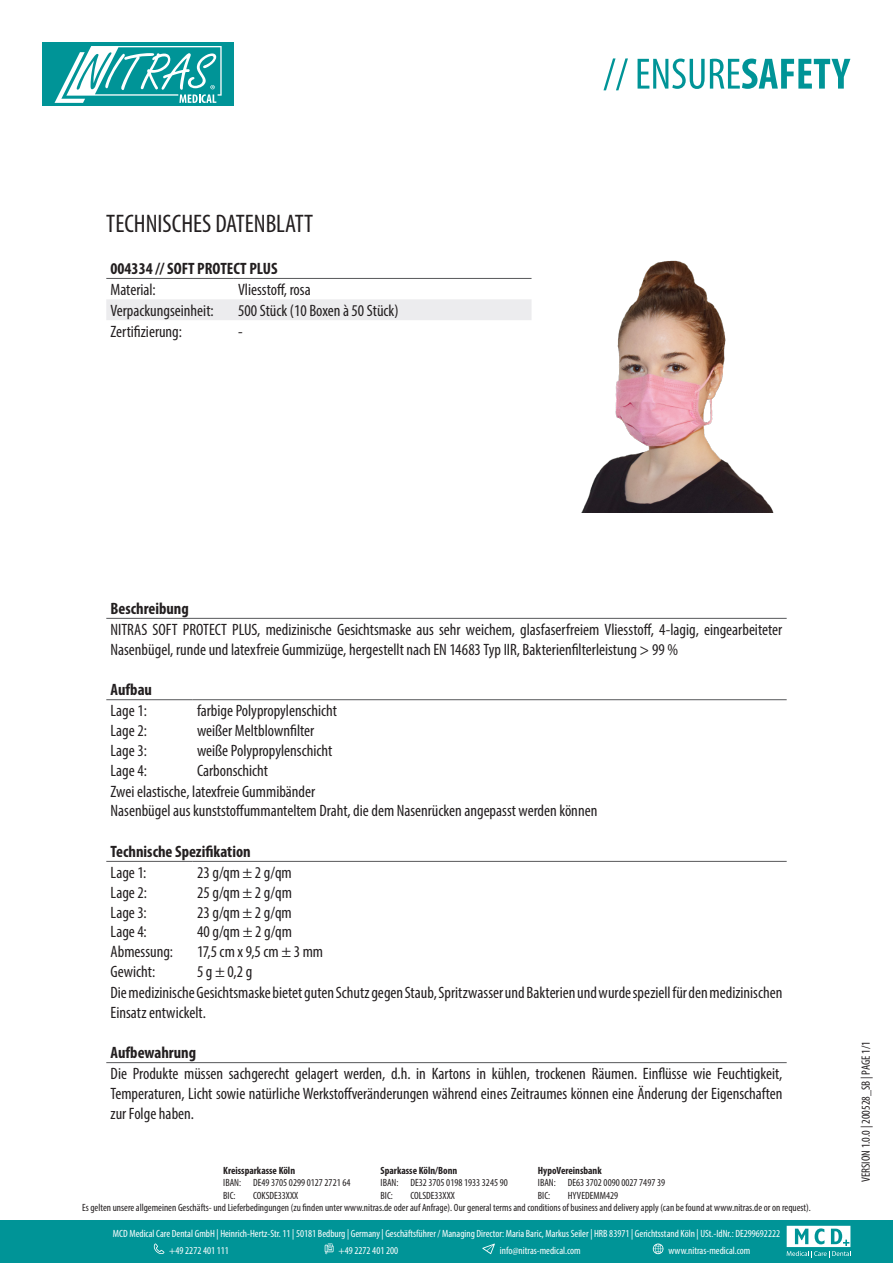
<style>
.page{position:relative;width:893px;height:1263px;background:#fff}
.page>*{position:absolute;margin:0;border:0;box-sizing:border-box;transform-origin:0 0}
.t1{font:condensed 25.5px "Myriad Pro";color:#231f20}
.Artikeltext{font:condensed 16.5px/19.8px "Myriad Pro";color:#231f20}
.t2{font:700 condensed 16.5px "Myriad Pro";color:#231f20}
.t3{font:condensed 12px "Myriad Pro";color:#231f20}
.t4{font:condensed 10.5px/12.6px "Myriad Pro";color:#231f20}
.t5{font:condensed 10.5px/17px "Myriad Pro";color:#fff}
.t6{font:700 condensed 10.5px "Myriad Pro";color:#231f20}
</style>
<div class="page">
<svg style="left:603px;top:58px;width:247px;height:32px"></svg>
<div style="left:43px;top:43px;width:191px;height:63px;background:#009497"></div>
<svg style="left:55px;top:46px;width:167px;height:57px"></svg>
<div style="left:0;top:1220px;width:893px;height:43px;background:#009497"></div>
<svg style="left:787px;top:1226px;width:64px;height:32px"></svg>
<svg style="left:154px;top:1243px;width:10px;height:11px"></svg>
<svg style="left:325px;top:1243px;width:9px;height:11px"></svg>
<svg style="left:482px;top:1243px;width:13px;height:11px"></svg>
<svg style="left:653px;top:1243px;width:10px;height:11px"></svg>
<div style="left:106px;top:299px;width:425px;height:21px;background:#ececee"></div>
<hr style="left:106px;top:278px;width:128px;height:1px;background:#57585a">
<hr style="left:234px;top:278px;width:297px;height:1px;background:#57585a">
<img style="left:581px;top:260px;width:193px;height:253px">
<hr style="left:106px;top:618px;width:681px;height:1px;background:#57585a">
<hr style="left:106px;top:699px;width:87px;height:1px;background:#57585a">
<hr style="left:193px;top:699px;width:594px;height:1px;background:#57585a">
<hr style="left:106px;top:861px;width:87px;height:1px;background:#57585a">
<hr style="left:193px;top:861px;width:594px;height:1px;background:#57585a">
<hr style="left:106px;top:1062px;width:681px;height:1px;background:#57585a">
<p class="t1" style="left:106px;top:208px;width:208px">TECHNISCHES DATENBLATT</p>
<p class="t2" style="left:111px;top:258px;width:169px">004334 // SOFT PROTECT PLUS</p>
<p class="Artikeltext" style="left:111px;top:279px;width:47px">Material:</p>
<p class="Artikeltext" style="left:238px;top:279px;width:74px">Vliesstoff, rosa</p>
<p class="Artikeltext" style="left:111px;top:300px;width:105px">Verpackungseinheit:</p>
<p class="Artikeltext" style="left:238px;top:300px;width:162px">500 Stück (10 Boxen à 50 Stück)</p>
<p class="Artikeltext" style="left:111px;top:321px;width:73px">Zertifizierung:</p>
<p class="Artikeltext" style="left:238px;top:321px;width:6px">-</p>
<p class="t2" style="left:111px;top:598px;width:80px">Beschreibung</p>
<p class="Artikeltext" style="left:111px;top:619px;width:673px">NITRAS SOFT PROTECT PLUS, medizinische Gesichtsmaske aus sehr weichem, glasfaserfreiem Vliesstoff, 4-lagig, eingearbeiteter<br>Nasenbügel, runde und latexfreie Gummizüge, hergestellt nach EN 14683 Typ IIR, Bakterienfilterleistung &gt; 99 %</p>
<p class="t2" style="left:111px;top:680px;width:43px">Aufbau</p>
<p class="Artikeltext" style="left:111px;top:701px;width:38px">Lage 1:</p>
<p class="Artikeltext" style="left:111px;top:721px;width:38px">Lage 2:</p>
<p class="Artikeltext" style="left:111px;top:740px;width:38px">Lage 3:</p>
<p class="Artikeltext" style="left:111px;top:760px;width:38px">Lage 4:</p>
<p class="Artikeltext" style="left:197px;top:701px;width:141px">farbige Polypropylenschicht</p>
<p class="Artikeltext" style="left:197px;top:721px;width:119px">weißer Meltblownfilter</p>
<p class="Artikeltext" style="left:197px;top:740px;width:137px">weiße Polypropylenschicht</p>
<p class="Artikeltext" style="left:197px;top:760px;width:72px">Carbonschicht</p>
<p class="Artikeltext" style="left:111px;top:781px;width:206px">Zwei elastische, latexfreie Gummibänder</p>
<p class="Artikeltext" style="left:111px;top:801px;width:488px">Nasenbügel aus kunststoffummanteltem Draht, die dem Nasenrücken angepasst werden können</p>
<p class="t2" style="left:111px;top:841px;width:142px">Technische Spezifikation</p>
<p class="Artikeltext" style="left:111px;top:862px;width:37px">Lage 1:</p>
<p class="Artikeltext" style="left:111px;top:882px;width:38px">Lage 2:</p>
<p class="Artikeltext" style="left:111px;top:902px;width:38px">Lage 3:</p>
<p class="Artikeltext" style="left:111px;top:922px;width:38px">Lage 4:</p>
<p class="Artikeltext" style="left:111px;top:942px;width:64px">Abmessung:</p>
<p class="Artikeltext" style="left:111px;top:961px;width:46px">Gewicht:</p>
<p class="Artikeltext" style="left:197px;top:862px;width:96px">23 g/qm ± 2 g/qm</p>
<p class="Artikeltext" style="left:197px;top:882px;width:96px">25 g/qm ± 2 g/qm</p>
<p class="Artikeltext" style="left:197px;top:902px;width:96px">23 g/qm ± 2 g/qm</p>
<p class="Artikeltext" style="left:197px;top:922px;width:97px">40 g/qm ± 2 g/qm</p>
<p class="Artikeltext" style="left:197px;top:942px;width:128px">17,5 cm x 9,5 cm ± 3 mm</p>
<p class="Artikeltext" style="left:197px;top:961px;width:57px">5 g ± 0,2 g</p>
<p class="Artikeltext" style="left:111px;top:982px;width:673px">Die medizinische Gesichtsmaske bietet guten Schutz gegen Staub, Spritzwasser und Bakterien und wurde speziell für den medizinischen<br>Einsatz entwickelt.</p>
<p class="t2" style="left:111px;top:1042px;width:87px">Aufbewahrung</p>
<p class="Artikeltext" style="left:111px;top:1064px;width:673px;text-align:justify">Die Produkte müssen sachgerecht gelagert werden, d.h. in Kartons in kühlen, trockenen Räumen. Einflüsse wie Feuchtigkeit, Temperaturen, Licht sowie natürliche Werkstoffveränderungen während eines Zeitraumes können eine Änderung der Eigenschaften zur Folge haben.</p>
<p class="t6" style="left:223px;top:1164px;width:73px">Kreissparkasse Köln</p>
<p class="t6" style="left:381px;top:1164px;width:78px">Sparkasse Köln/Bonn</p>
<p class="t6" style="left:538px;top:1164px;width:65px">HypoVereinsbank</p>
<p class="t4" style="left:223px;top:1176px;width:19px">IBAN:<br>BIC:</p>
<p class="t4" style="left:253px;top:1176px;width:99px">DE49 3705 0299 0127 2721 64<br>COKSDE33XXX</p>
<p class="t4" style="left:381px;top:1176px;width:19px">IBAN:<br>BIC:</p>
<p class="t4" style="left:410px;top:1176px;width:99px">DE32 3705 0198 1933 3245 90<br>COLSDE33XXX</p>
<p class="t4" style="left:538px;top:1176px;width:19px">IBAN:<br>BIC:</p>
<p class="t4" style="left:568px;top:1176px;width:99px">DE63 3702 0090 0027 7497 39</p>
<p class="t4" style="left:568px;top:1189px;width:52px">HYVEDEMM429</p>
<p class="t4" style="left:82px;top:1201px;width:730px">Es gelten unsere allgemeinen Geschäfts- und Lieferbedingungen (zu finden unter www.nitras.de oder auf Anfrage). Our general terms and conditions of business and delivery apply (can be found at www.nitras.de or on request).</p>
<p class="t5" style="left:169px;top:1225px;width:612px;text-indent:-56px">MCD Medical Care Dental GmbH | Heinrich-Hertz-Str. 11 | 50181 Bedburg | Germany | Geschäftsführer / Managing Director: Maria Baric, Markus Seiler | HRB 83971 | Gerichtsstand Köln | USt.-IdNr.: DE299692222 +49 2272 401 111</p>
<p class="t5" style="left:338px;top:1242px;width:61px">+49 2272 401 200</p>
<p class="t5" style="left:500px;top:1242px;width:82px">info@nitras-medical.com</p>
<p class="t5" style="left:668px;top:1242px;width:84px">www.nitras-medical.com</p>
<p class="t3" style="left:859px;top:1182px;width:142px;rotate:-90deg">VERSION 1.0.0 | 200528_SB | PAGE 1/1</p>
</div>
